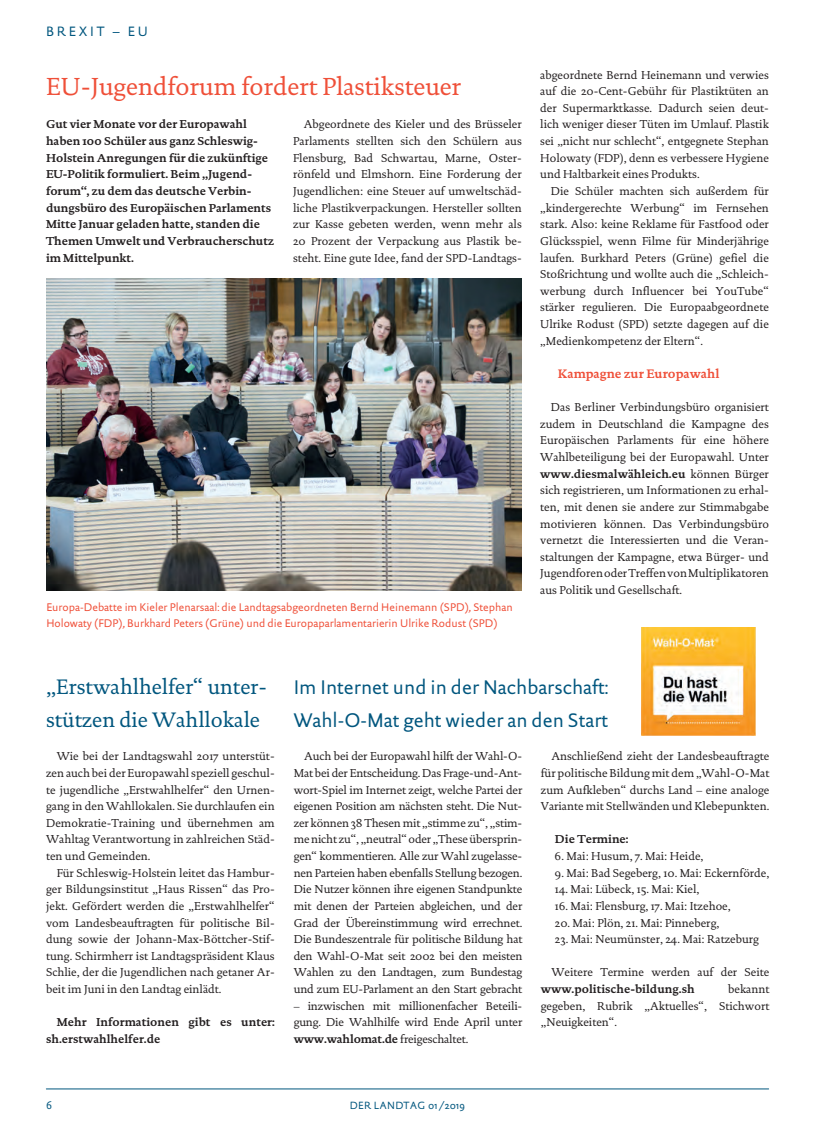
<style>
.page{position:relative;width:815px;height:1134px;background:#fff}
.page>*{position:absolute;margin:0;border:0;box-sizing:border-box;transform-origin:0 0}
.t1{font:25px "DTL Documenta ST";color:#ef4f38}
.t2{font:21.25px/33.2px "DTL Documenta ST";color:#00567e}
.t3{font:20px/33.2px "DTL Documenta Sans ST";color:#00567e}
.t4{font:13.75px "DTL Documenta Sans ST";letter-spacing:.2em;color:#00567e}
.t5{font:700 12.5px "DTL Documenta ST";color:#ef4f38}
.t6{font:11.62px/16.6px "DTL Documenta ST";color:#231f20;text-align:justify}
.t7{font:700 11.62px/16.6px "DTL Documenta ST";letter-spacing:-.005em;color:#231f20}
.t8{font:11.25px/16.6px "DTL Documenta Sans ST";color:#ef4f38}
.t9{font:11.25px "DTL Documenta Sans ST";color:#00567e}
.t10{font:10.62px "DTL Documenta Sans ST";letter-spacing:.025em;color:#00567e}
.s1{font-weight:700}
</style>
<div class="page">
<hr style="left:46px;top:1089px;width:723px;height:1px;background:#00567e">
<img style="left:46px;top:278px;width:476px;height:312px">
<img style="left:641px;top:627px;width:115px;height:108px">
<p class="t4" style="left:46px;top:23px;width:103px">BREXIT – EU</p>
<h1 class="t1" style="left:46px;top:72px;width:417px">EU-Jugendforum fordert Plastiksteuer</h1>
<p class="t7" style="left:46px;top:116px;width:229px">Gut vier Monate vor der Europawahl haben 100 Schüler aus ganz Schleswig-Holstein Anregungen für die zukünftige EU-Politik formuliert. Beim „Jugend&shy;forum“, zu dem das deutsche Verbin&shy;dungsbüro des Europäischen Parlaments Mitte Januar geladen hatte, standen die Themen Umwelt und Verbraucherschutz im Mittelpunkt.</p>
<p class="t6" style="left:293px;top:116px;width:230px;text-indent:11px">Abgeordnete des Kieler und des Brüsseler Parlaments stellten sich den Schülern aus Flensburg, Bad Schwartau, Marne, Oster&shy;rönfeld und Elmshorn. Eine Forderung der Jugendlichen: eine Steuer auf umweltschäd&shy;liche Plastikverpackungen. Hersteller sollten zur Kasse gebeten werden, wenn mehr als 20 Prozent der Verpackung aus Plastik be&shy;steht. Eine gute Idee, fand der SPD-Landtags-</p>
<p class="t8" style="left:46px;top:598px;width:468px">Europa-Debatte im Kieler Plenarsaal: die Landtagsabgeordneten Bernd Heinemann (SPD), Stephan<br>Holowaty (FDP), Burkhard Peters (Grüne) und die Europaparlamentarierin Ulrike Rodust (SPD)</p>
<p class="t6" style="left:540px;top:66px;width:230px">abgeordnete Bernd Heinemann und verwies auf die 20-Cent-Gebühr für Plastiktüten an der Supermarktkasse. Dadurch seien deut&shy;lich weniger dieser Tüten im Umlauf. Plastik sei „nicht nur schlecht“, entgegnete Stephan Holowaty (FDP), denn es verbessere Hygiene und Haltbarkeit eines Produkts.</p>
<p class="t6" style="left:540px;top:183px;width:230px;text-indent:11px">Die Schüler machten sich außerdem für „kindergerechte Werbung“ im Fernsehen stark. Also: keine Reklame für Fastfood oder Glücksspiel, wenn Filme für Minderjährige laufen. Burkhard Peters (Grüne) gefiel die Stoßrichtung und wollte auch die „Schleich&shy;werbung durch Influencer bei YouTube“ stärker regulieren. Die Europaabgeordnete Ulrike Rodust (SPD) setzte dagegen auf die „Medienkompetenz der Eltern“.</p>
<p class="t5" style="left:558px;top:366px;width:163px">Kampagne zur Europawahl</p>
<p class="t6" style="left:540px;top:399px;width:230px;text-indent:11px">Das Berliner Verbindungsbüro organisiert zudem in Deutschland die Kampagne des Europäischen Parlaments für eine höhere Wahlbeteiligung bei der Europawahl. Unter <span class="s1">www.diesmalwähleich.eu</span> können Bürger sich registrieren, um Informationen zu erhal&shy;ten, mit denen sie andere zur Stimmabgabe motivieren können. Das Verbindungsbüro vernetzt die Interessierten und die Veran&shy;staltungen der Kampagne, etwa Bürger- und Jugendforen oder Treffen von Multiplikatoren aus Politik und Gesellschaft.</p>
<h2 class="t2" style="left:46px;top:670px;width:222px">„Erstwahlhelfer“ unter&shy;stützen die Wahllokale</h2>
<p class="t6" style="left:46px;top:748px;width:230px;text-indent:11px">Wie bei der Landtagswahl 2017 unterstüt&shy;zen auch bei der Europawahl speziell geschul&shy;te jugendliche „Erstwahlhelfer“ den Urnen&shy;gang in den Wahllokalen. Sie durchlaufen ein Demokratie-Training und übernehmen am Wahltag Verantwortung in zahlreichen Städ&shy;ten und Gemeinden.</p>
<p class="t6" style="left:46px;top:864px;width:230px;text-indent:11px">Für Schleswig-Holstein leitet das Hambur&shy;ger Bildungsinstitut „Haus Rissen“ das Pro&shy;jekt. Gefördert werden die „Erstwahlhelfer“ vom Landesbeauftragten für politische Bil&shy;dung sowie der Johann-Max-Böttcher-Stif&shy;tung. Schirmherr ist Landtagspräsident Klaus Schlie, der die Jugendlichen nach getaner Ar&shy;beit im Juni in den Landtag einlädt.</p>
<p class="t7" style="left:46px;top:1014px;width:230px;text-indent:11px">Mehr Informationen gibt es unter: sh.erstwahlhelfer.de</p>
<h3 class="t3" style="left:294px;top:670px;width:316px">Im Internet und in der Nachbarschaft:<br>Wahl-O-Mat geht wieder an den Start</h3>
<p class="t6" style="left:294px;top:748px;width:230px;text-indent:11px">Auch bei der Europawahl hilft der Wahl-O-Mat bei der Entscheidung. Das Frage-und-Ant&shy;wort-Spiel im Internet zeigt, welche Partei der eigenen Position am nächsten steht. Die Nut&shy;zer können 38 Thesen mit „stimme zu“, „stim&shy;me nicht zu“, „neutral“ oder „These übersprin&shy;gen“ kommentieren. Alle zur Wahl zugelasse&shy;nen Parteien haben ebenfalls Stellung bezogen.<br>Die Nutzer können ihre eigenen Standpunkte mit denen der Parteien abgleichen, und der Grad der Übereinstimmung wird errechnet.<br>Die Bundeszentrale für politische Bildung hat den Wahl-O-Mat seit 2002 bei den meisten Wahlen zu den Landtagen, zum Bundestag und zum EU-Parlament an den Start gebracht</p>
<p class="t6" style="left:294px;top:997px;width:230px">– inzwischen mit millionenfacher Beteili&shy;gung. Die Wahlhilfe wird Ende April unter <span class="s1">www.wahlomat.de</span> freigeschaltet.</p>
<p class="t6" style="left:541px;top:748px;width:230px;text-indent:11px">Anschließend zieht der Landesbeauftragte für politische Bildung mit dem „Wahl-O-Mat zum Aufkleben“ durchs Land – eine analoge Variante mit Stellwänden und Klebepunkten.</p>
<p class="t7" style="left:555px;top:831px;width:75px">Die Termine:</p>
<p class="t6" style="left:555px;top:848px;width:150px">6. Mai: Husum, 7. Mai: Heide,</p>
<p class="t6" style="left:555px;top:864px;width:216px">9. Mai: Bad Segeberg, 10. Mai: Eckernförde,</p>
<p class="t6" style="left:555px;top:881px;width:146px">14. Mai: Lübeck, 15. Mai: Kiel,</p>
<p class="t6" style="left:555px;top:898px;width:177px">16. Mai: Flensburg, 17. Mai: Itzehoe,</p>
<p class="t6" style="left:555px;top:914px;width:166px">20. Mai: Plön, 21. Mai: Pinneberg,</p>
<p class="t6" style="left:555px;top:931px;width:206px">23. Mai: Neumünster, 24. Mai: Ratzeburg</p>
<p class="t6" style="left:551px;top:964px;width:220px">Weitere Termine werden auf der Seite</p>
<p class="t7" style="left:541px;top:981px;width:156px">www.politische-bildung.sh</p>
<p class="t6" style="left:541px;top:981px;width:230px;text-indent:187px">bekannt gegeben, Rubrik „Aktuelles“, Stichwort „Neuigkeiten“.</p>
<p class="t9" style="left:46px;top:1099px;width:7px">6</p>
<p class="t10" style="left:350px;top:1099px;width:117px">DER LANDTAG 01/2019</p>
</div>
